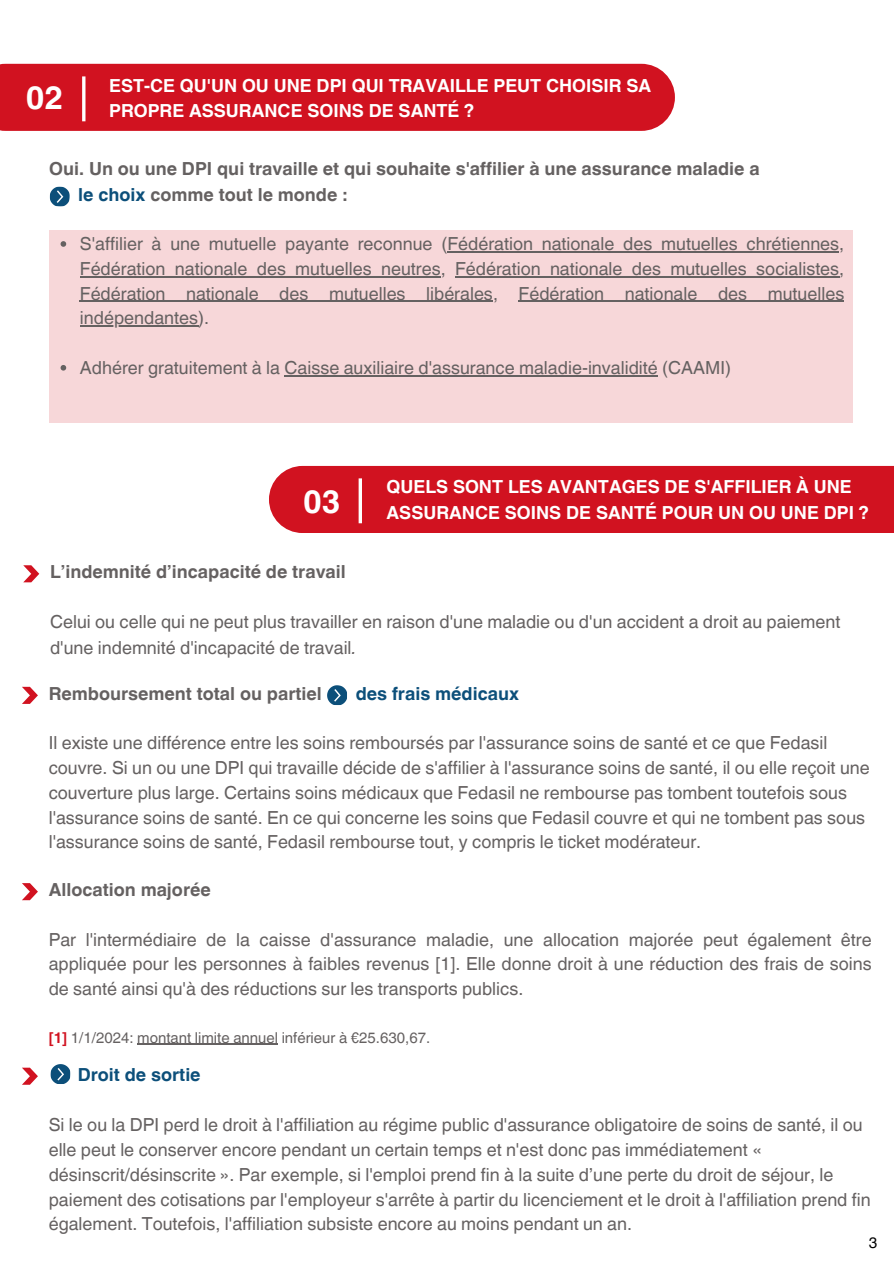
<style>
.page{position:relative;width:894px;height:1264px;background:#fff}
.page>*{position:absolute;margin:0;border:0;box-sizing:border-box;transform-origin:0 0}
.t1{font:700 32.55px "Helvetica World";color:#fff}
.t2{font:18px/24.8px "Helvetica World";color:#656161}
.t3{font:700 18px/25.8px "Helvetica World";color:#656161}
.t4{font:700 18px/25.8px "Helvetica World";color:#fff}
.t5{font:700 18px "Helvetica World";color:#0c4f7a}
.t6{font:15.15px "Helvetica World";color:#000}
.t7{font:15px "Helvetica World";color:#656161}
.s1{color:#0c4f7a}
.s2{font-style:italic}
.s3{font-weight:700;color:#d11220}
</style>
<div class="page">
<div style="left:49px;top:230px;width:803px;height:192px;background:#f7d7d9"></div>
<svg style="left:61px;top:241px;width:5px;height:6px"></svg>
<hr style="left:447px;top:251px;width:392px;height:1px;background:#656161">
<hr style="left:80px;top:276px;width:360px;height:1px;background:#656161">
<hr style="left:455px;top:276px;width:384px;height:1px;background:#656161">
<hr style="left:80px;top:301px;width:413px;height:1px;background:#656161">
<hr style="left:518px;top:301px;width:326px;height:1px;background:#656161">
<hr style="left:80px;top:325px;width:118px;height:2px;background:#656161">
<svg style="left:61px;top:365px;width:5px;height:5px"></svg>
<hr style="left:284px;top:375px;width:373px;height:1px;background:#656161">
<div style="left:0;top:64px;width:674px;height:67px;background:#d11220"></div>
<hr style="left:82px;top:76px;width:3px;height:45px;background:#fff">
<div style="left:269px;top:466px;width:624px;height:67px;background:#d11220"></div>
<svg style="left:358px;top:478px;width:4px;height:45px"></svg>
<svg style="left:49px;top:186px;width:21px;height:21px"></svg>
<svg style="left:23px;top:565px;width:16px;height:17px"></svg>
<svg style="left:22px;top:686px;width:16px;height:18px"></svg>
<svg style="left:327px;top:685px;width:20px;height:20px"></svg>
<svg style="left:137px;top:1043px;width:13px;height:1px"></svg>
<hr style="left:150px;top:1043px;width:128px;height:1px;background:#656161">
<svg style="left:22px;top:883px;width:16px;height:17px"></svg>
<svg style="left:22px;top:1067px;width:16px;height:17px"></svg>
<svg style="left:50px;top:1064px;width:21px;height:20px"></svg>
<p class="t1" style="left:26px;top:71px;width:39px">02</p>
<p class="t4" style="left:109px;top:70px;width:543px">EST-CE QU'UN OU UNE DPI QUI TRAVAILLE PEUT CHOISIR SA<br>PROPRE ASSURANCE SOINS DE SANTÉ ?</p>
<p class="t3" style="left:78px;top:154px;width:682px;text-indent:-29px">Oui. Un ou une DPI qui travaille et qui souhaite s'affilier à une assurance maladie a <span class="s1">le choix</span> comme tout le monde :</p>
<p class="t2" style="left:80px;top:231px;width:765px;text-align:justify">S'affilier à une mutuelle payante reconnue (Fédération nationale des mutuelles chrétiennes, Fédération nationale des mutuelles neutres, Fédération nationale des mutuelles socialistes, Fédération nationale des mutuelles libérales, Fédération nationale des mutuelles</p>
<h2 class="t2" style="left:80px;top:306px;width:131px">indépendantes).</h2>
<h2 class="t2" style="left:80px;top:355px;width:652px">Adhérer gratuitement à la Caisse auxiliaire d'assurance maladie-invalidité (CAAMI)</h2>
<p class="t1" style="left:303px;top:474px;width:39px">03</p>
<p class="t4" style="left:386px;top:472px;width:484px">QUELS SONT LES AVANTAGES DE S'AFFILIER À UNE<br>ASSURANCE SOINS DE SANTÉ POUR UN OU UNE DPI ?</p>
<p class="t3" style="left:50px;top:557px;width:297px">L’indemnité d’incapacité de travail</p>
<h1 class="t2" style="left:50px;top:608px;width:791px;line-height:25.8px">Celui ou celle qui ne peut plus travailler en raison d'une maladie ou d'un accident a droit au paiement d'une indemnité d'incapacité de travail<span class="s2">.</span></h1>
<h2 class="t3" style="left:49px;top:678px;width:274px">Remboursement total ou partiel</h2>
<h2 class="t5" style="left:355px;top:678px;width:165px">des frais médicaux</h2>
<h3 class="t2" style="left:49px;top:730px;width:822px">Il existe une différence entre les soins remboursés par l'assurance soins de santé et ce que Fedasil couvre. Si un ou une DPI qui travaille décide de s'affilier à l'assurance soins de santé, il ou elle reçoit une couverture plus large. Certains soins médicaux que Fedasil ne rembourse pas tombent toutefois sous l'assurance soins de santé. En ce qui concerne les soins que Fedasil couvre et qui ne tombent pas sous l'assurance soins de santé, Fedasil rembourse tout, y compris le ticket modérateur.</h3>
<h2 class="t3" style="left:49px;top:875px;width:163px">Allocation majorée</h2>
<h3 class="t2" style="left:49px;top:927px;width:824px;text-align:justify">Par l'intermédiaire de la caisse d'assurance maladie, une allocation majorée peut également être appliquée pour les personnes à faibles revenus [1]. Elle donne droit à une réduction des frais de soins de santé ainsi qu'à des réductions sur les transports publics.</h3>
<p class="t7" style="left:49px;top:1028px;width:383px"><span class="s3">[1]</span> 1/1/2024: montant limite annuel inférieur à €25.630,67.</p>
<h2 class="t5" style="left:78px;top:1059px;width:124px">Droit de sortie</h2>
<h3 class="t2" style="left:49px;top:1112px;width:823px">Si le ou la DPI perd le droit à l'affiliation au régime public d'assurance obligatoire de soins de santé, il ou elle peut le conserver encore pendant un certain temps et n'est donc pas immédiatement « désinscrit/désinscrite ». Par exemple, si l'emploi prend fin à la suite d’une perte du droit de séjour, le paiement des cotisations par l'employeur s'arrête à partir du licenciement et le droit à l'affiliation prend fin également. Toutefois, l'affiliation subsiste encore au moins pendant un an.</h3>
<p class="t6" style="left:868px;top:1234px;width:10px">3</p>
</div>
